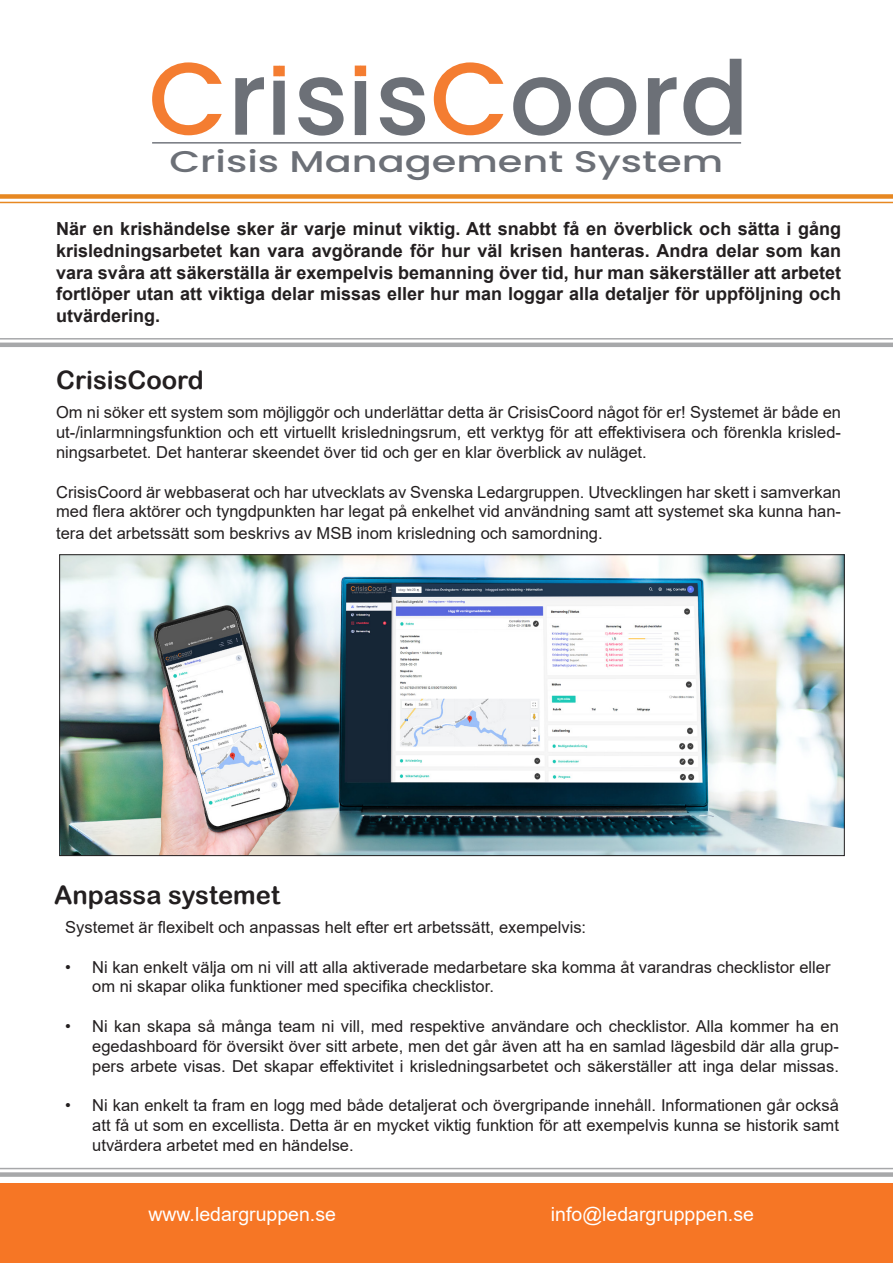
<style>
.page{position:relative;width:893px;height:1263px;background:#fff}
.page>*{position:absolute;margin:0;border:0;box-sizing:border-box;transform-origin:0 0}
.t1{font:500 102.6px "Poppins";color:#6c7077}
.t2{font:500 30px "Poppins";color:#6c7077;scale:1.33 1}
.t3{font:25.5px "Arial Rounded MT Bold";color:#231f20}
.t4{font:19.5px "Arial";color:#fff}
.t5{font:700 18px/21.6px "Arial";color:#231f20;text-align:justify}
.t6{font:16.5px/19.8px "Arial";color:#231f20;text-align:justify}
.s1{color:#f47d31}
</style>
<div class="page">
<hr style="left:0;top:338px;width:893px;height:2px;background:#a7a8aa">
<hr style="left:0;top:343px;width:893px;height:4px;background:#a7a8aa">
<div style="left:0;top:1183px;width:893px;height:80px;background:#f67625"></div>
<hr style="left:0;top:1168px;width:893px;height:1px;background:#a7a8aa">
<div style="left:0;top:1172px;width:893px;height:5px;background:#a7a8aa"></div>
<hr style="left:0;top:202px;width:893px;height:1px;background:#e78822">
<div style="left:0;top:194px;width:893px;height:5px;background:#e78822"></div>
<div style="left:273px;top:81px;width:12px;height:54px;background:#6c7077"></div>
<div style="left:273px;top:66px;width:12px;height:10px;background:#f47d31"></div>
<div style="left:355px;top:81px;width:11px;height:54px;background:#6c7077"></div>
<div style="left:355px;top:66px;width:11px;height:10px;background:#f47d31"></div>
<hr style="left:152px;top:142px;width:589px;height:2px;background:#6c7077">
<img style="left:61px;top:556px;width:781px;height:298px">
<p class="t1" style="left:148px;top:39px;width:602px"><span class="s1">C</span>r s s<span class="s1">C</span>oord</p>
<p class="t2" style="left:169px;top:144px;width:418px">Crisis Management System</p>
<p class="t5" style="left:56px;top:218px;width:786px">När en krishändelse sker är varje minut viktig. Att snabbt få en överblick och sätta i gång krisledningsarbetet kan vara avgörande för hur väl krisen hanteras. Andra delar som kan vara svåra att säkerställa är exempelvis bemanning över tid, hur man säkerställer att arbetet fortlöper utan att viktiga delar missas eller hur man loggar alla detaljer för uppföljning och utvärdering.</p>
<p class="t3" style="left:56px;top:365px;width:149px">CrisisCoord</p>
<p class="t6" style="left:56px;top:403px;width:786px">Om ni söker ett system som möjliggör och underlättar detta är CrisisCoord något för er! Systemet är både en ut-/inlarmningsfunktion och ett virtuellt krisledningsrum, ett verktyg för att effektivisera och förenkla krisled&shy;ningsarbetet. Det hanterar skeendet över tid och ger en klar överblick av nuläget.</p>
<p class="t6" style="left:56px;top:482px;width:786px">CrisisCoord är webbaserat och har utvecklats av Svenska Ledargruppen. Utvecklingen har skett i samverkan med flera aktörer och tyngdpunkten har legat på enkelhet vid användning samt att systemet ska kunna han-</p>
<p class="t6" style="left:56px;top:523px;width:548px">tera det arbetssätt som beskrivs av MSB inom krisledning och samordning.</p>
<p class="t3" style="left:54px;top:880px;width:228px">Anpassa systemet</p>
<p class="t6" style="left:65px;top:917px;width:522px">Systemet är flexibelt och anpassas helt efter ert arbetssätt, exempelvis:</p>
<p class="t6" style="left:92px;top:957px;width:740px;text-indent:-27px">• Ni kan enkelt välja om ni vill att alla aktiverade medarbetare ska komma åt varandras checklistor eller om ni skapar olika funktioner med specifika checklistor.</p>
<p class="t6" style="left:92px;top:1016px;width:748px;text-indent:-27px">• Ni kan skapa så många team ni vill, med respektive användare och checklistor. Alla kommer ha en egedashboard för översikt över sitt arbete, men det går även att ha en samlad lägesbild där alla grup&shy;pers arbete visas. Det skapar effektivitet i krisledningsarbetet och säkerställer att inga delar missas.</p>
<p class="t6" style="left:92px;top:1095px;width:748px;text-indent:-27px">• Ni kan enkelt ta fram en logg med både detaljerat och övergripande innehåll. Informationen går också att få ut som en excellista. Detta är en mycket viktig funktion för att exempelvis kunna se historik samt utvärdera arbetet med en händelse.</p>
<p class="t4" style="left:148px;top:1201px;width:189px">www.ledargruppen.se</p>
<p class="t4" style="left:551px;top:1201px;width:204px">info@ledargrupppen.se</p>
</div>
